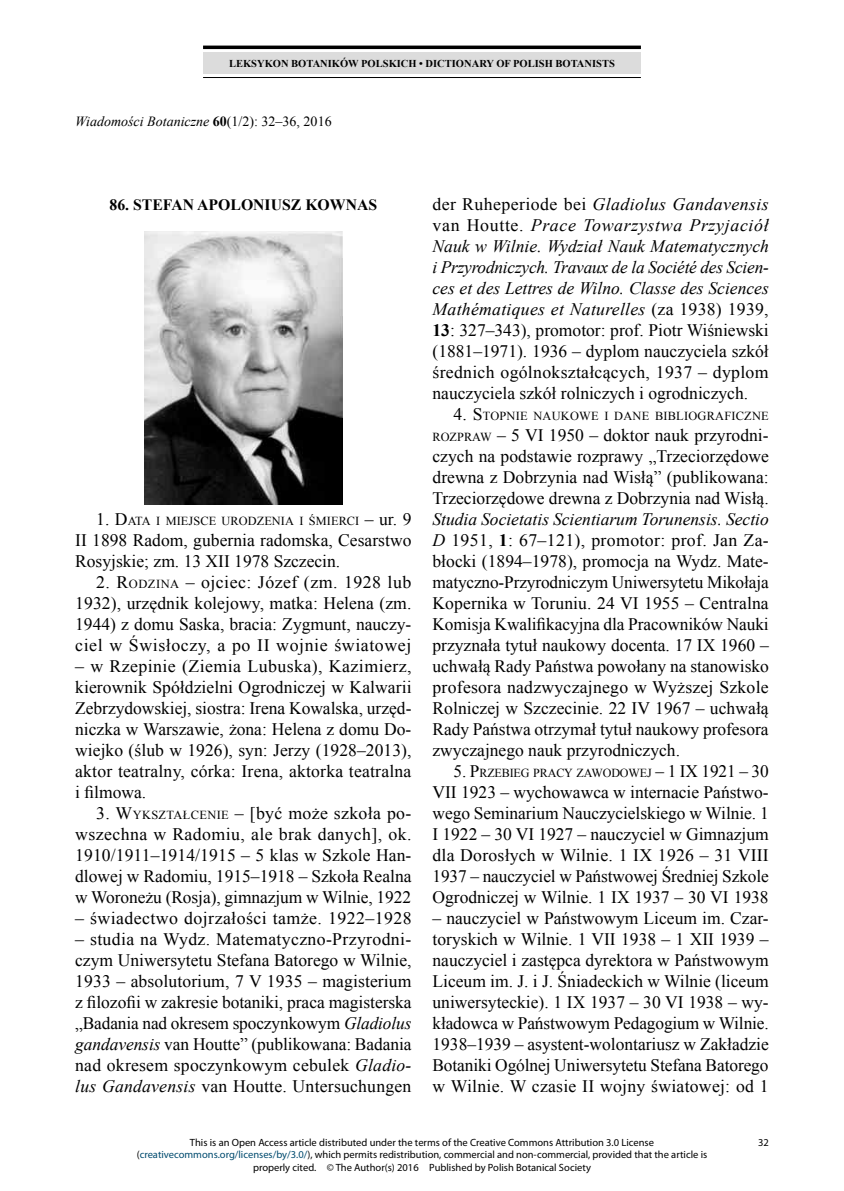
<style>
.page{position:relative;width:844px;height:1191px;background:#fff}
.page>*{position:absolute;margin:0;border:0;box-sizing:border-box;transform-origin:0 0}
.Body_text{font:17.5px/21px "Times New Roman";color:#000;text-align:justify}
.Body_text-2{font:17.5px "Times New Roman";letter-spacing:.025em;color:#000}
.t1{font:700 15.75px "Times New Roman";color:#000}
.Bibliographic_data{font:italic 14px "Times New Roman";color:#000}
.Body_text-3{font:12.25px "Times New Roman";letter-spacing:.005em;color:#000}
.Running_head_and_foo{font:10.5px/12.6px "Myriad Pro";color:#000;text-align:center}
.t2{font:700 10.5px "Times New Roman";color:#000}
.Page_number{font:10.5px "Myriad Pro";color:#000}
.s1{font-weight:700;font-style:normal}
.s2{font-style:normal}
.s3{font-size:17.5px}
.s4{font-style:inherit}
.s5{font-size:12.25px}
.s6{font-style:italic}
.s7{font-weight:700}
.s8{color:#004b6f}
</style>
<div class="page">
<div style="left:203px;top:52px;width:437px;height:22px;background:#dcdcdc"></div>
<hr style="left:203px;top:46px;width:437px;height:3px;background:#000">
<hr style="left:203px;top:77px;width:437px;height:1px;background:#000">
<img style="left:144px;top:231px;width:198px;height:273px">
<p class="t2" style="left:229px;top:56px;width:387px">LEKSYKON BOTANIKÓW POLSKICH • DICTIONARY OF POLISH BOTANISTS</p>
<p class="Bibliographic_data" style="left:75px;top:112px;width:258px">Wiadomości Botaniczne <span class="s1">60</span><span class="s2">(1/2): 32–36, 2016</span></p>
<p class="t1" style="left:109px;top:194px;width:269px">86. STEFAN APOLONIUSZ KOWNAS</p>
<p class="Body_text-3" style="left:96px;top:513px;width:316px"><span class="s3">1.</span> <span class="s3">D</span>ATA I MIEJSCE URODZENIA I ŚMIERCI <span class="s3">– ur. 9</span></p>
<p class="Body_text" style="left:75px;top:529px;width:338px">II 1898 Radom, gubernia radomska, Cesarstwo<br>Rosyjskie; zm. 13 XII 1978 Szczecin.</p>
<p class="Body_text" style="left:75px;top:571px;width:338px;text-indent:21px">2. <span class="s4">R</span><span class="s5">ODZINA</span> – ojciec: Józef (zm. 1928 lub 1932), urzędnik kolejowy, matka: Helena (zm.<br>1944) z domu Saska, bracia: Zygmunt, nauczy&shy;ciel w Świsłoczy, a po II wojnie światowej</p>
<p class="Body_text" style="left:75px;top:655px;width:338px">– w Rzepinie (Ziemia Lubuska), Kazimierz, kierownik Spółdzielni Ogrodniczej w Kalwarii Zebrzydowskiej, siostra: Irena Kowalska, urzęd&shy;niczka w Warszawie, żona: Helena z domu Do&shy;wiejko (ślub w 1926), syn: Jerzy (1928–2013), aktor teatralny, córka: Irena, aktorka teatralna i filmowa.</p>
<p class="Body_text" style="left:75px;top:802px;width:338px;text-indent:21px">3. <span class="s4">W</span><span class="s5">YKSZTAŁCENIE</span> – [być może szkoła po&shy;wszechna w Radomiu, ale brak danych], ok.<br>1910/1911–1914/1915 – 5 klas w Szkole Han&shy;dlowej w Radomiu, 1915–1918 – Szkoła Realna w Woroneżu (Rosja), gimnazjum w Wilnie, 1922</p>
<p class="Body_text-2" style="left:75px;top:906px;width:338px">– świadectwo dojrzałości tamże. 1922–1928</p>
<p class="Body_text" style="left:75px;top:928px;width:338px">– studia na Wydz. Matematyczno-Przyrodni&shy;czym Uniwersytetu Stefana Batorego w Wilnie, 1933 – absolutorium, 7 V 1935 – magisterium z filozofii w zakresie botaniki, praca magisterska „Badania nad okresem spoczynkowym <span class="s6">Gladiolus gandavensis</span> van Houtte” (publikowana: Badania nad okresem spoczynkowym cebulek <span class="s6">Gladio&shy;lus Gandavensis</span> van Houtte. Untersuchungen</p>
<p class="Body_text" style="left:432px;top:193px;width:338px">der Ruheperiode bei <span class="s6">Gladiolus Gandavensis </span>van Houtte. <span class="s6">Prace Towarzystwa Przyjaciół Nauk w Wilnie. Wydział Nauk Matematycznych i Przyrodniczych. Travaux de la Société des Scien&shy;ces et des Lettres de Wilno. Classe des Sciences Mathématiques et Naturelles</span> (za 1938) 1939, <span class="s7">13</span>: 327–343), promotor: prof. Piotr Wiśniewski (1881–1971). 1936 – dyplom nauczyciela szkół średnich ogólnokształcących, 1937 – dyplom nauczyciela szkół rolniczych i ogrodniczych.</p>
<p class="Body_text-3" style="left:453px;top:408px;width:316px"><span class="s3">4.</span> <span class="s3">S</span>TOPNIE NAUKOWE I DANE BIBLIOGRAFICZNE</p>
<p class="Body_text" style="left:432px;top:424px;width:338px"><span class="s5">ROZPRAW</span> – 5 VI 1950 – doktor nauk przyrodni&shy;czych na podstawie rozprawy „Trzeciorzędowe drewna z Dobrzynia nad Wisłą” (publikowana:<br>Trzeciorzędowe drewna z Dobrzynia nad Wisłą.<br><span class="s6">Studia Societatis Scientiarum Torunensis. Sectio D</span> 1951, <span class="s7">1</span>: 67–121), promotor: prof. Jan Za&shy;błocki (1894–1978), promocja na Wydz. Mate&shy;matyczno-Przyrodniczym Uniwersytetu Mikołaja Kopernika w Toruniu. 24 VI 1955 – Centralna Komisja Kwalifikacyjna dla Pracowników Nauki przyznała tytuł naukowy docenta. 17 IX 1960 – uchwałą Rady Państwa powołany na stanowisko profesora nadzwyczajnego w Wyższej Szkole Rolniczej w Szczecinie. 22 IV 1967 – uchwałą Rady Państwa otrzymał tytuł naukowy profesora zwyczajnego nauk przyrodniczych.</p>
<p class="Body_text-3" style="left:453px;top:765px;width:316px"><span class="s3">5.</span> <span class="s3">P</span>RZEBIEG PRACY ZAWODOWEJ <span class="s3">– 1 IX 1921 – 30</span></p>
<p class="Body_text" style="left:432px;top:781px;width:338px">VII 1923 – wychowawca w internacie Państwo&shy;wego Seminarium Nauczycielskiego w Wilnie. 1<br>I 1922 – 30 VI 1927 – nauczyciel w Gimnazjum dla Dorosłych w Wilnie. 1 IX 1926 – 31 VIII 1937 – nauczyciel w Państwowej Średniej Szkole Ogrodniczej w Wilnie. 1 IX 1937 – 30 VI 1938</p>
<p class="Body_text" style="left:432px;top:907px;width:338px">– nauczyciel w Państwowym Liceum im. Czar&shy;toryskich w Wilnie. 1 VII 1938 – 1 XII 1939 – nauczyciel i zastępca dyrektora w Państwowym Liceum im. J. i J. Śniadeckich w Wilnie (liceum uniwersyteckie). 1 IX 1937 – 30 VI 1938 – wy&shy;kładowca w Państwowym Pedagogium w Wilnie.<br>1938–1939 – asystent-wolontariusz w Zakładzie Botaniki Ogólnej Uniwersytetu Stefana Batorego w Wilnie. W czasie II wojny światowej: od 1</p>
<p class="Running_head_and_foo" style="left:190px;top:1135px;width:465px">This is an Open Access article distributed under the terms of the Creative Commons Attribution 3.0 License</p>
<p class="Page_number" style="left:757px;top:1135px;width:12px">32</p>
<p class="Running_head_and_foo" style="left:137px;top:1148px;width:572px">(<span class="s8">creativecommons.org/licenses/by/3.0/</span>), which permits redistribution, commercial and non-commercial, provided that the article is properly cited. © The Author(s) 2016 Published by Polish Botanical Society</p>
</div>
